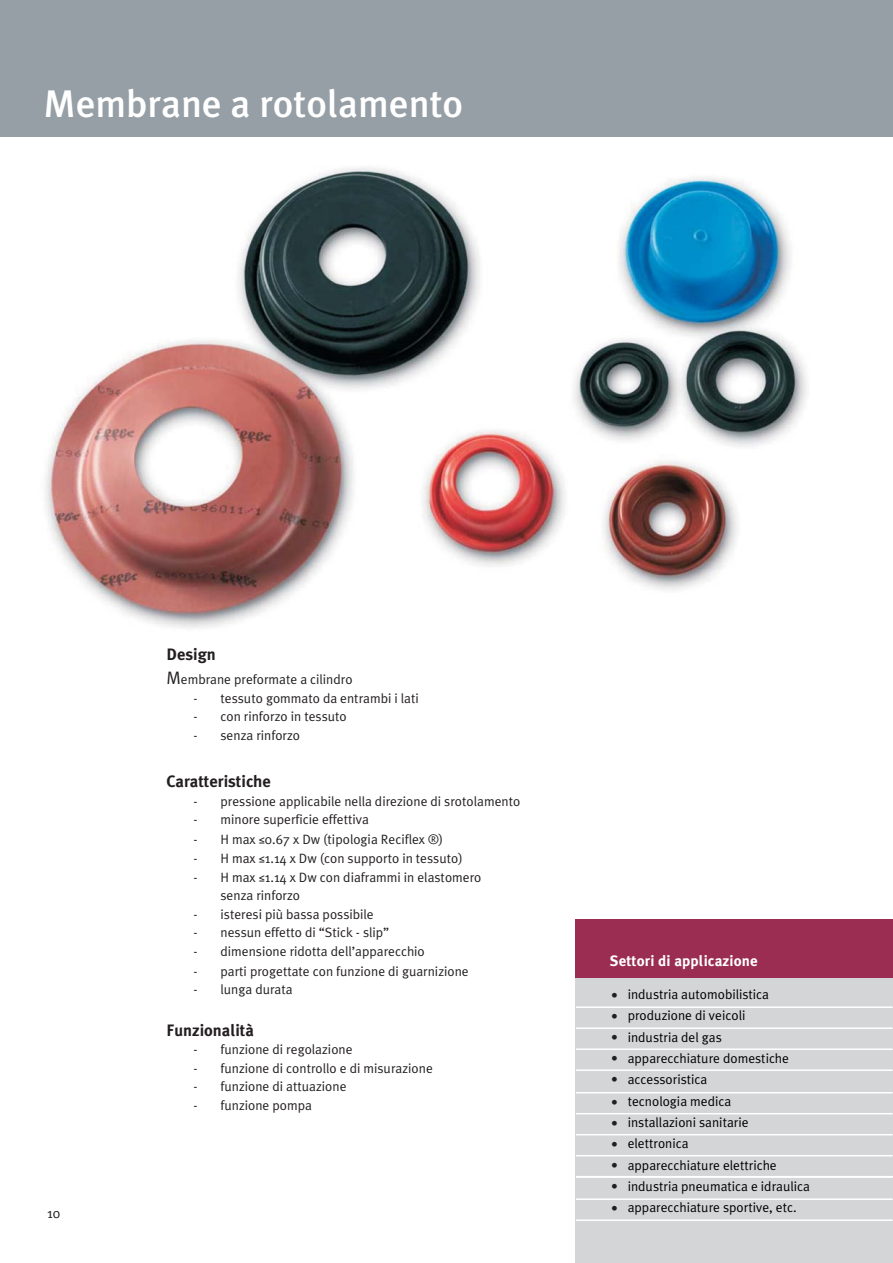
<style>
.page{position:relative;width:893px;height:1263px;background:#fff}
.page>*{position:absolute;margin:0;border:0;box-sizing:border-box;transform-origin:0 0}
.t1{font:500 38.4px "Meta Plus";color:#fff}
.t2{font:700 16.5px "Meta Plus";color:#231f20}
.t3{font:700 15px "Meta Plus";letter-spacing:.01em;color:#fff}
.t4{font:13.8px "Meta Plus Normal";color:#231f20}
.t5{font:13.5px/21px "Meta Plus Normal";color:#231f20;text-align:justify}
.t6{font:13.5px/21.3px "Meta Plus Normal";color:#000}
.s1{font-size:18px}
</style>
<div class="page">
<img style="left:45px;top:168px;width:762px;height:460px">
<div style="left:1px;top:0;width:891px;height:136px;background:#969fa5"></div>
<div style="left:575px;top:919px;width:317px;height:59px;background:#9b2d53"></div>
<div style="left:575px;top:978px;width:317px;height:284px;background:#d4d5d7"></div>
<hr style="left:576px;top:1219px;width:316px;height:2px;background:#fff">
<hr style="left:576px;top:1198px;width:316px;height:2px;background:#fff">
<hr style="left:576px;top:1176px;width:316px;height:1px;background:#fff">
<hr style="left:576px;top:1155px;width:316px;height:1px;background:#fff">
<hr style="left:576px;top:1134px;width:316px;height:1px;background:#fff">
<hr style="left:576px;top:1113px;width:316px;height:1px;background:#fff">
<hr style="left:576px;top:1092px;width:316px;height:1px;background:#fff">
<hr style="left:576px;top:1069px;width:316px;height:2px;background:#fff">
<hr style="left:576px;top:1048px;width:316px;height:2px;background:#fff">
<hr style="left:576px;top:1027px;width:316px;height:2px;background:#fff">
<hr style="left:576px;top:1006px;width:316px;height:2px;background:#fff">
<h1 class="t1" style="left:43px;top:88px;width:421px">Membrane a rotolamento</h1>
<p class="t4" style="left:47px;top:1208px;width:15px">10</p>
<p class="t2" style="left:166px;top:647px;width:51px">Design</p>
<p class="t5" style="left:166px;top:670px;width:187px"><span class="s1">M</span>embrane preformate a cilindro</p>
<p class="t5" style="left:193px;top:689px;width:227px">- tessuto gommato da entrambi i lati</p>
<p class="t5" style="left:193px;top:707px;width:155px">- con rinforzo in tessuto</p>
<p class="t5" style="left:193px;top:726px;width:108px">- senza rinforzo</p>
<p class="t2" style="left:166px;top:775px;width:106px">Caratteristiche</p>
<p class="t5" style="left:193px;top:791px;width:328px">- pressione applicabile nella direzione di srotolamento</p>
<p class="t5" style="left:193px;top:810px;width:177px">- minore superficie effettiva</p>
<p class="t5" style="left:193px;top:829px;width:251px">- H max ≤0.67 x Dw (tipologia Reciflex ®)</p>
<p class="t5" style="left:193px;top:849px;width:271px">- H max ≤1.14 x Dw (con supporto in tessuto)</p>
<p class="t5" style="left:220px;top:869px;width:262px;line-height:18.5px;text-indent:-27px">- H max ≤1.14 x Dw con diaframmi in elastomero senza rinforzo</p>
<p class="t5" style="left:193px;top:904px;width:182px">- isteresi più bassa possibile</p>
<p class="t5" style="left:193px;top:923px;width:197px">- nessun effetto di “Stick - slip”</p>
<p class="t5" style="left:193px;top:941px;width:233px">- dimensione ridotta dell’apparecchio</p>
<p class="t5" style="left:193px;top:962px;width:277px">- parti progettate con funzione di guarnizione</p>
<p class="t5" style="left:193px;top:980px;width:101px">- lunga durata</p>
<p class="t2" style="left:166px;top:1023px;width:89px">Funzionalità</p>
<p class="t5" style="left:193px;top:1040px;width:161px">- funzione di regolazione</p>
<p class="t5" style="left:193px;top:1058px;width:241px">- funzione di controllo e di misurazione</p>
<p class="t5" style="left:193px;top:1077px;width:154px">- funzione di attuazione</p>
<p class="t5" style="left:193px;top:1095px;width:120px">- funzione pompa</p>
<p class="t3" style="left:609px;top:955px;width:150px">Settori di applicazione</p>
<p class="t5" style="left:611px;top:986px;width:8px">• • • • •</p>
<p class="t5" style="left:611px;top:1093px;width:8px">• • • • •</p>
<p class="t5" style="left:611px;top:1199px;width:8px">•</p>
<p class="t6" style="left:627px;top:985px;width:184px">industria automobilistica produzione di veicoli<br>industria del gas apparecchiature domestiche accessoristica<br>tecnologia medica<br>installazioni sanitarie elettronica<br>apparecchiature elettriche industria pneumatica e idraulica apparecchiature sportive, etc.</p>
</div>
